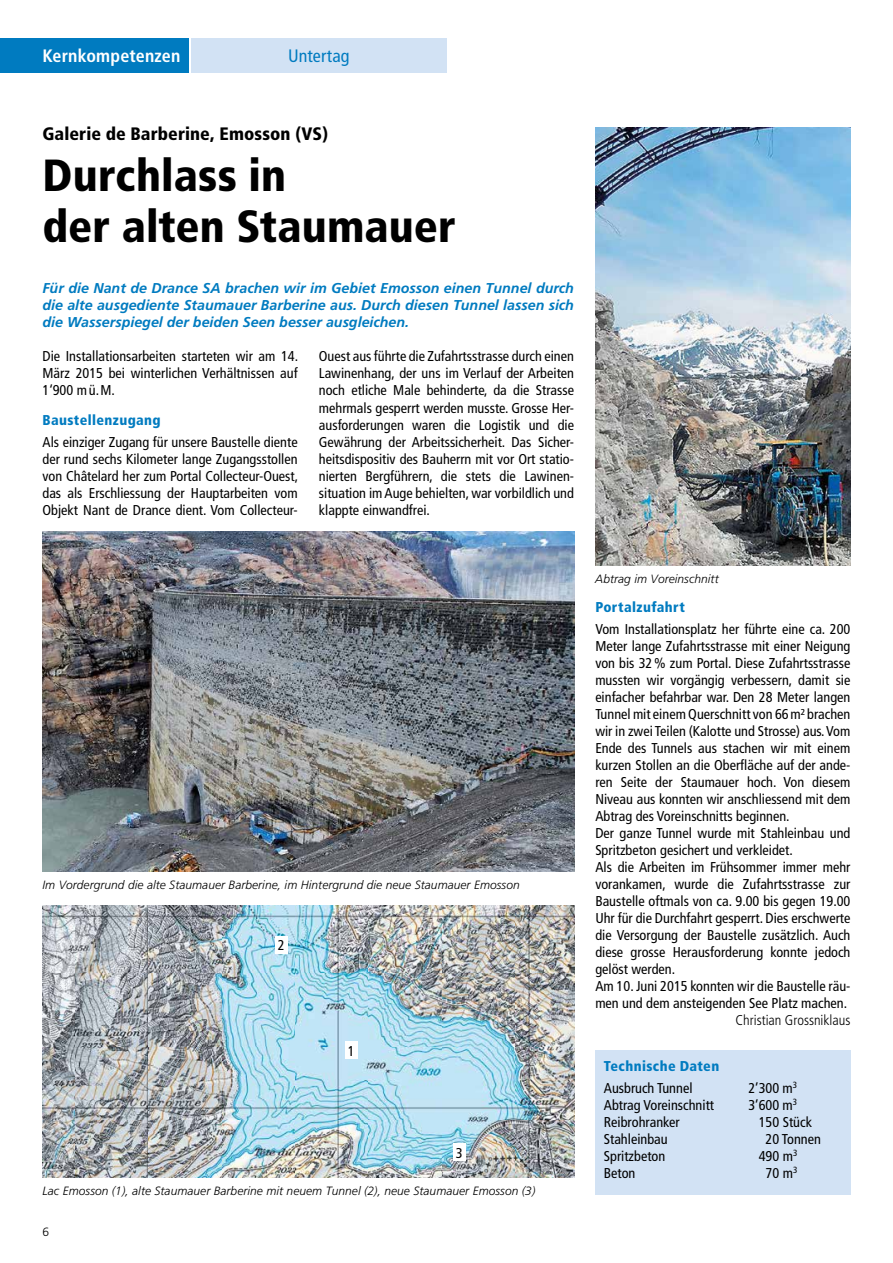
<style>
.page{position:relative;width:893px;height:1263px;background:#fff}
.page>*{position:absolute;margin:0;border:0;box-sizing:border-box;transform-origin:0 0}
.t1{font:900 condensed 45px/51px "Frutiger";letter-spacing:.005em;color:#000}
.t2{font:900 condensed 18px "Frutiger";letter-spacing:.005em;color:#000}
.t3{font:700 condensed 18px "Frutiger";letter-spacing:.01em;color:#fff}
.t4{font:condensed 18px "Frutiger";letter-spacing:.005em;color:#007bc0}
.t5{font:condensed 14.25px/17px "Frutiger";color:#000;text-align:justify}
.t6{font:italic 700 14.25px/17px "Frutiger";color:#007bc0;text-align:justify}
.t7{font:900 condensed 14.25px "Frutiger";letter-spacing:.03em;color:#007bc0}
.t8{font:300 condensed 14.25px "Frutiger";color:#000}
.t9{font:italic 300 12px "Frutiger";letter-spacing:.005em;color:#000}
.t10{font:300 12px "Frutiger";color:#000}
</style>
<div class="page">
<div style="left:191px;top:38px;width:255px;height:34px;background:#d2e2f4"></div>
<div style="left:0;top:38px;width:189px;height:34px;background:#007bc0"></div>
<div style="left:595px;top:1050px;width:255px;height:145px;background:#d2e2f4"></div>
<img style="left:595px;top:128px;width:255px;height:438px">
<img style="left:43px;top:531px;width:531px;height:341px">
<img style="left:43px;top:906px;width:531px;height:272px">
<div style="left:345px;top:1042px;width:13px;height:17px;background:#fff"></div>
<div style="left:453px;top:1144px;width:13px;height:17px;background:#fff"></div>
<div style="left:275px;top:936px;width:13px;height:18px;background:#fff"></div>
<p class="t3" style="left:43px;top:45px;width:139px">Kernkompetenzen</p>
<p class="t4" style="left:288px;top:45px;width:63px">Untertag</p>
<p class="t2" style="left:43px;top:123px;width:287px">Galerie de Barberine, Emosson (VS)</p>
<h1 class="t1" style="left:43px;top:150px;width:414px">Durchlass in<br>der alten Staumauer</h1>
<p class="t6" style="left:43px;top:280px;width:533px">Für die Nant de Drance SA brachen wir im Gebiet Emosson einen Tunnel durch die alte ausgediente Staumauer Barberine aus. Durch diesen Tunnel lassen sich die Wasserspiegel der beiden Seen besser ausgleichen.</p>
<p class="t5" style="left:43px;top:348px;width:257px">Die Installationsarbeiten starteten wir am 14.<br>März 2015 bei winterlichen Verhältnissen auf 1‘900 mü.M.</p>
<p class="t7" style="left:43px;top:411px;width:120px">Baustellenzugang</p>
<p class="t5" style="left:43px;top:433px;width:257px">Als einziger Zugang für unsere Baustelle diente der rund sechs Kilometer lange Zugangsstollen von Châtelard her zum Portal Collecteur-Ouest, das als Erschliessung der Hauptarbeiten vom Objekt Nant de Drance dient. Vom Collecteur-</p>
<p class="t5" style="left:319px;top:348px;width:257px">Ouest aus führte die Zufahrtsstrasse durch einen Lawinenhang, der uns im Verlauf der Arbeiten noch etliche Male behinderte, da die Strasse mehrmals gesperrt werden musste. Grosse Her&shy;ausforderungen waren die Logistik und die Gewährung der Arbeitssicherheit. Das Sicher&shy;heitsdispositiv des Bauherrn mit vor Ort statio&shy;nierten Bergführern, die stets die Lawinen&shy;situation im Auge behielten, war vorbildlich und klappte einwandfrei.</p>
<p class="t9" style="left:43px;top:878px;width:479px">Im Vordergrund die alte Staumauer Barberine, im Hintergrund die neue Staumauer Emosson</p>
<p class="t5" style="left:278px;top:937px;width:8px">2</p>
<p class="t5" style="left:348px;top:1042px;width:8px">1</p>
<p class="t5" style="left:456px;top:1144px;width:8px">3</p>
<p class="t9" style="left:43px;top:1184px;width:494px">Lac Emosson (1), alte Staumauer Barberine mit neuem Tunnel (2), neue Staumauer Emosson (3)</p>
<p class="t10" style="left:43px;top:1225px;width:8px">6</p>
<p class="t9" style="left:595px;top:572px;width:125px">Abtrag im Voreinschnitt</p>
<p class="t7" style="left:595px;top:598px;width:91px">Portalzufahrt</p>
<p class="t5" style="left:595px;top:620px;width:257px;text-align:left">Vom Installationsplatz her führte eine ca. 200<br>Meter lange Zufahrtsstrasse mit einer Neigung von bis 32% zum Portal. Diese Zufahrtsstrasse mussten wir vorgängig verbessern, damit sie einfacher befahrbar war. Den 28 Meter langen Tunnel mit einem Querschnitt von 66m² brachen wir in zwei Teilen (Kalotte und Strosse) aus. Vom Ende des Tunnels aus stachen wir mit einem kurzen Stollen an die Oberfläche auf der ande&shy;ren Seite der Staumauer hoch. Von diesem Niveau aus konnten wir anschliessend mit dem Abtrag des Voreinschnitts beginnen.<br>Der ganze Tunnel wurde mit Stahleinbau und Spritzbeton gesichert und verkleidet.<br>Als die Arbeiten im Frühsommer immer mehr vorankamen, wurde die Zufahrtsstrasse zur Baustelle oftmals von ca. 9.00 bis gegen 19.00<br>Uhr für die Durchfahrt gesperrt. Dies erschwerte die Versorgung der Baustelle zusätzlich. Auch diese grosse Herausforderung konnte jedoch gelöst werden.<br>Am 10. Juni 2015 konnten wir die Baustelle räu&shy;men und dem ansteigenden See Platz machen.</p>
<p class="t8" style="left:736px;top:1012px;width:116px">Christian Grossniklaus</p>
<p class="t7" style="left:604px;top:1058px;width:117px">Technische Daten</p>
<p class="t5" style="left:604px;top:1079px;width:90px">Ausbruch Tunnel</p>
<p class="t5" style="left:748px;top:1079px;width:50px">2’300 m<sup>3</sup></p>
<p class="t5" style="left:604px;top:1096px;width:112px">Abtrag Voreinschnitt</p>
<p class="t5" style="left:748px;top:1096px;width:50px">3’600 m<sup>3</sup></p>
<p class="t5" style="left:604px;top:1113px;width:77px">Reibrohranker</p>
<p class="t5" style="left:759px;top:1113px;width:55px">150 Stück</p>
<p class="t5" style="left:604px;top:1130px;width:65px">Stahleinbau</p>
<p class="t5" style="left:766px;top:1130px;width:57px">20 Tonnen</p>
<p class="t5" style="left:604px;top:1147px;width:63px">Spritzbeton</p>
<p class="t5" style="left:759px;top:1147px;width:40px">490 m<sup>3</sup></p>
<p class="t5" style="left:604px;top:1164px;width:33px">Beton</p>
<p class="t5" style="left:766px;top:1164px;width:33px">70 m<sup>3</sup></p>
</div>
